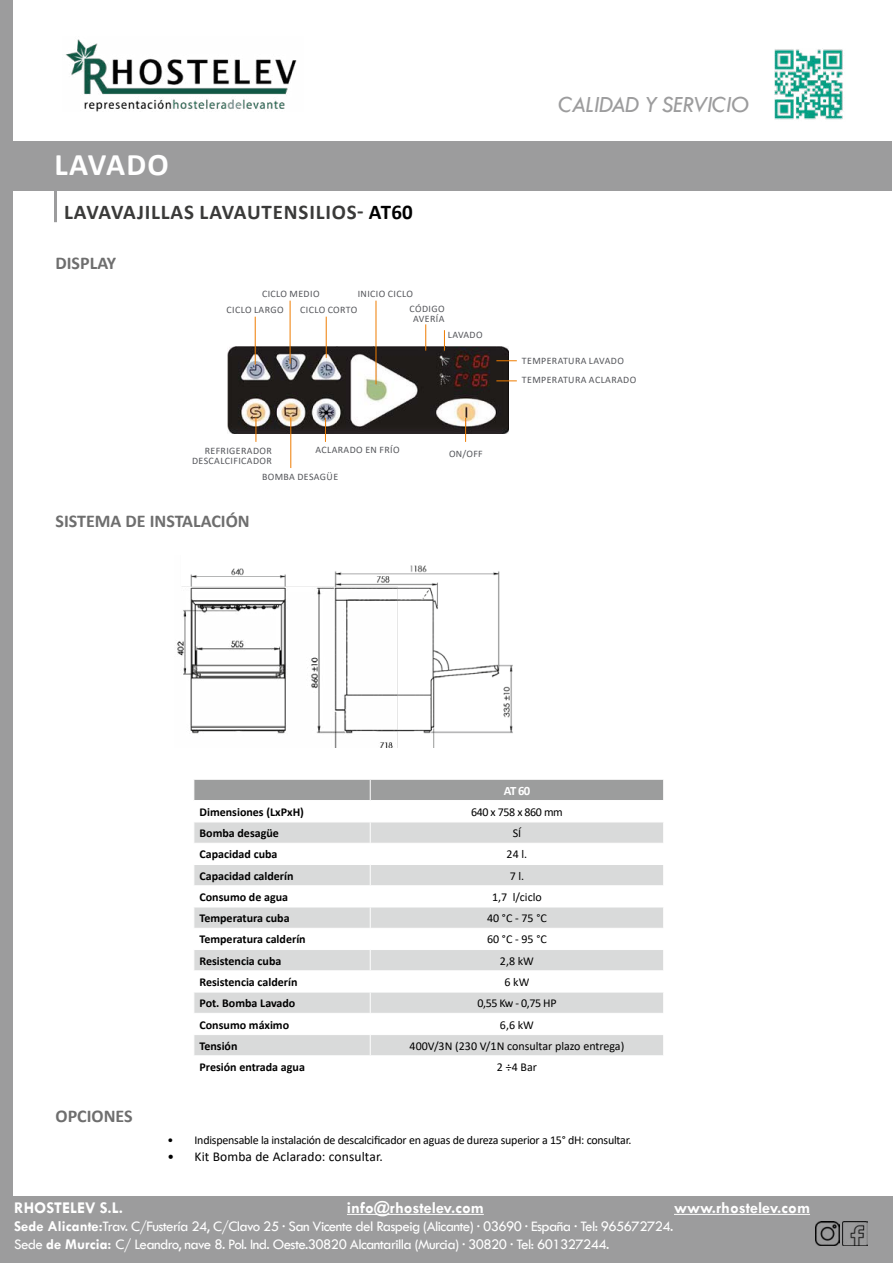
<style>
.page{position:relative;width:893px;height:1263px;background:#fff}
.page>*{position:absolute;margin:0;border:0;box-sizing:border-box;transform-origin:0 0}
.t1{font:700 31.5px "Calibri";letter-spacing:.04em;color:#fff}
.t2{font:italic 24px "Tw Cen";letter-spacing:-.04em;color:#9c9c9d}
.t3{font:700 21px "Calibri";letter-spacing:.04em;color:#3a3a39}
.t4{font:700 18px "Calibri";color:#6e6e6e}
.t5{font:700 16.5px "Tw Cen";color:#fff}
.t6{font:15px/17.9px "Tw Cen";letter-spacing:-.04em;color:#fff}
.t7{font:13.5px "Calibri";letter-spacing:.01em;color:#000}
.t8{font:700 12.75px "Calibri";color:#fff}
.t9{font:700 12px "Calibri";color:#000}
.t10{font:12px "Calibri";letter-spacing:-.02em;color:#000}
.t11{font:12px "Calibri";color:#000}
.t12{font:9.9px/9.9px "Calibri";letter-spacing:.04em;color:#54555a}
.s1{color:#000}
.s2{font-weight:700}
</style>
<div class="page">
<div style="left:1px;top:141px;width:891px;height:49px;background:#9c9c9d"></div>
<hr style="left:54px;top:190px;width:3px;height:32px;background:#9c9c9d">
<div style="left:0;top:0;width:12px;height:1212px;background:#9c9c9d"></div>
<svg style="left:194px;top:779px;width:470px;height:276px"></svg>
<img style="left:177px;top:565px;width:336px;height:182px">
<img style="left:228px;top:346px;width:281px;height:87px">
<hr style="left:255px;top:317px;width:1px;height:48px;background:#ef7c00">
<hr style="left:290px;top:301px;width:1px;height:63px;background:#ef7c00">
<hr style="left:326px;top:317px;width:1px;height:41px;background:#ef7c00">
<svg style="left:325px;top:418px;width:1px;height:24px"></svg>
<hr style="left:290px;top:417px;width:1px;height:51px;background:#ef7c00">
<svg style="left:256px;top:417px;width:1px;height:25px"></svg>
<hr style="left:376px;top:301px;width:1px;height:83px;background:#ef7c00">
<svg style="left:425px;top:324px;width:1px;height:27px"></svg>
<svg style="left:444px;top:330px;width:1px;height:21px"></svg>
<svg style="left:465px;top:418px;width:1px;height:24px"></svg>
<svg style="left:496px;top:360px;width:21px;height:1px"></svg>
<svg style="left:496px;top:380px;width:21px;height:1px"></svg>
<img style="left:65px;top:39px;width:232px;height:73px">
<img style="left:775px;top:49px;width:68px;height:71px">
<div style="left:0;top:1196px;width:893px;height:67px;background:#9c9c9d"></div>
<hr style="left:347px;top:1214px;width:137px;height:1px;background:#fff">
<hr style="left:674px;top:1214px;width:136px;height:1px;background:#fff">
<img style="left:843px;top:1221px;width:24px;height:24px">
<img style="left:815px;top:1221px;width:24px;height:24px">
<h1 class="t1" style="left:55px;top:143px;width:116px">LAVADO</h1>
<h3 class="t3" style="left:64px;top:197px;width:350px">LAVAVAJILLAS LAVAUTENSILIOS- <span class="s1">AT60</span></h3>
<h3 class="t4" style="left:56px;top:250px;width:62px">DISPLAY</h3>
<p class="t12" style="left:262px;top:289px;width:59px">CICLO MEDIO</p>
<p class="t12" style="left:409px;top:286px;width:37px;line-height:15px;text-indent:-52px">INICIO CICLO<br>CÓDIGO</p>
<p class="t12" style="left:413px;top:313px;width:33px">AVERÍA</p>
<p class="t12" style="left:227px;top:304px;width:59px">CICLO LARGO</p>
<p class="t12" style="left:300px;top:304px;width:59px">CICLO CORTO</p>
<p class="t12" style="left:315px;top:444px;width:86px">ACLARADO EN FRÍO</p>
<p class="t12" style="left:262px;top:471px;width:78px">BOMBA DESAGÜE</p>
<p class="t12" style="left:192px;top:445px;width:81px;text-align:right">REFRIGERADOR<br>DESCALCIFICADOR</p>
<p class="t12" style="left:448px;top:329px;width:36px">LAVADO</p>
<p class="t12" style="left:449px;top:448px;width:35px">ON/OFF</p>
<h3 class="t4" style="left:56px;top:508px;width:196px">SISTEMA DE INSTALACIÓN</h3>
<h2 class="t2" style="left:558px;top:90px;width:193px">CALIDAD Y SERVICIO</h2>
<p class="t12" style="left:522px;top:350px;width:116px;line-height:19.6px">TEMPERATURA LAVADO<br>TEMPERATURA ACLARADO</p>
<p class="t8" style="left:504px;top:781px;width:28px">AT 60</p>
<h3 class="t4" style="left:56px;top:1104px;width:79px">OPCIONES</h3>
<p class="t9" style="left:199px;top:803px;width:106px">Dimensiones (LxPxH)</p>
<p class="t10" style="left:471px;top:803px;width:93px">640 x 758 x 860 mm</p>
<p class="t9" style="left:199px;top:825px;width:81px">Bomba desagüe</p>
<p class="t10" style="left:513px;top:825px;width:10px">SÍ</p>
<p class="t9" style="left:199px;top:846px;width:79px">Capacidad cuba</p>
<p class="t10" style="left:507px;top:846px;width:22px">24 l.</p>
<p class="t9" style="left:199px;top:867px;width:96px">Capacidad calderín</p>
<p class="t10" style="left:510px;top:867px;width:16px">7 l.</p>
<p class="t9" style="left:199px;top:888px;width:90px">Consumo de agua</p>
<p class="t10" style="left:492px;top:888px;width:51px">1,7 l/ciclo</p>
<p class="t9" style="left:199px;top:910px;width:92px">Temperatura cuba</p>
<p class="t10" style="left:487px;top:910px;width:61px">40 °C - 75 °C</p>
<p class="t9" style="left:199px;top:931px;width:108px">Temperatura calderín</p>
<p class="t10" style="left:487px;top:931px;width:61px">60 °C - 95 °C</p>
<p class="t9" style="left:199px;top:952px;width:83px">Resistencia cuba</p>
<p class="t10" style="left:500px;top:952px;width:36px">2,8 kW</p>
<p class="t9" style="left:199px;top:973px;width:100px">Resistencia calderín</p>
<p class="t10" style="left:504px;top:974px;width:26px">6 kW</p>
<p class="t9" style="left:199px;top:995px;width:97px">Pot. Bomba Lavado</p>
<p class="t10" style="left:477px;top:995px;width:81px">0,55 Kw - 0,75 HP</p>
<p class="t9" style="left:199px;top:1016px;width:91px">Consumo máximo</p>
<p class="t10" style="left:500px;top:1016px;width:36px">6,6 kW</p>
<p class="t9" style="left:199px;top:1037px;width:40px">Tensión</p>
<p class="t11" style="left:410px;top:1037px;width:216px">400V/3N (230 V/1N consultar plazo entrega)</p>
<p class="t9" style="left:199px;top:1058px;width:107px">Presión entrada agua</p>
<p class="t10" style="left:497px;top:1059px;width:42px">2 ÷4 Bar</p>
<p class="t10" style="left:168px;top:1132px;width:465px">• Indispensable la instalación de descalcificador en aguas de dureza superior a 15° dH: consultar.</p>
<p class="t7" style="left:168px;top:1147px;width:217px">• Kit Bomba de Aclarado: consultar.</p>
<h3 class="t5" style="left:14px;top:1198px;width:110px">RHOSTELEV S.L.</h3>
<h3 class="t5" style="left:347px;top:1198px;width:138px">info@rhostelev.com</h3>
<h3 class="t5" style="left:674px;top:1198px;width:137px">www.rhostelev.com</h3>
<p class="t6" style="left:14px;top:1217px;width:661px"><span class="s2">Sede Alicante:</span>Trav. C/Fustería 24, C/Clavo 25 · San Vicente del Raspeig (Alicante) · 03690 · España · Tel: 965672724.<br>Sede <span class="s2">de Murcia:</span> C/ Leandro, nave 8. Pol. Ind. Oeste.30820 Alcantarilla (Murcia) · 30820 · Tel: 601327244.</p>
</div>
